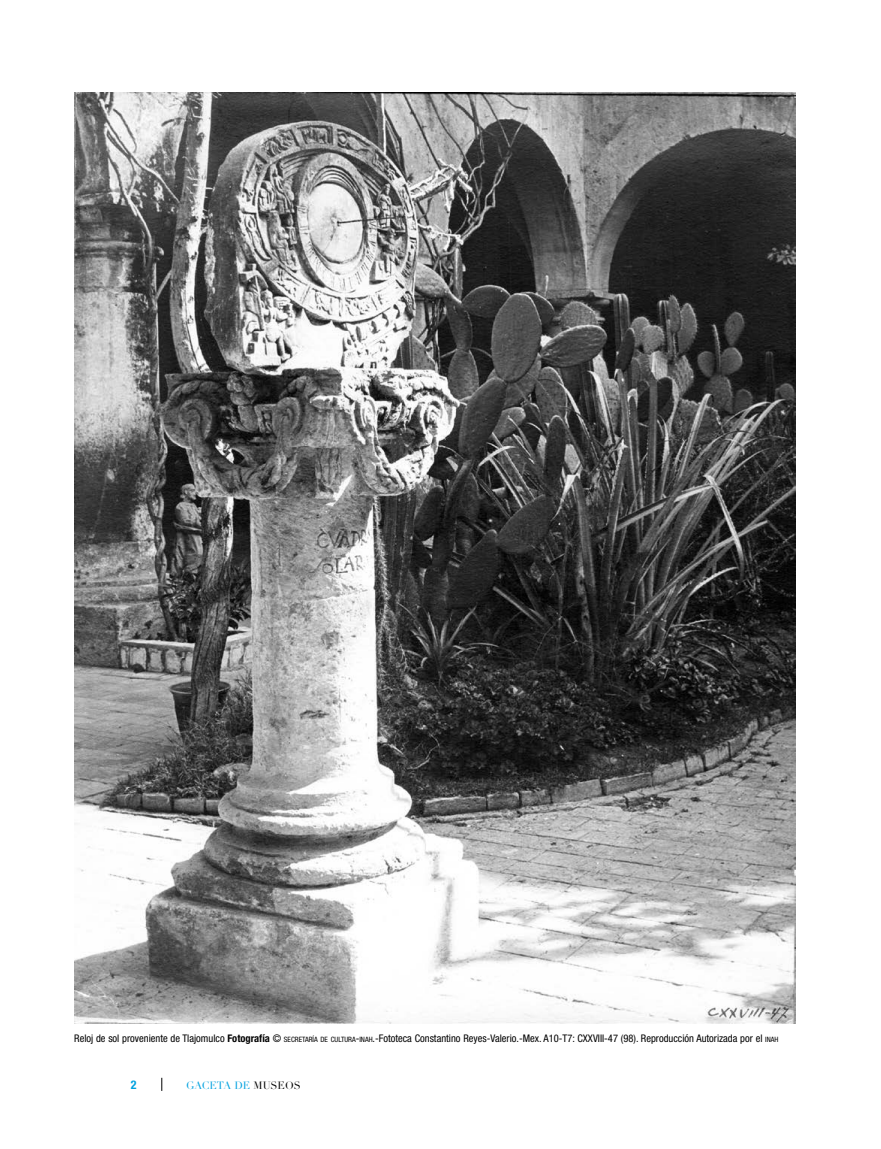
<style>
.page{position:relative;width:881px;height:1149px;background:#fff}
.page>*{position:absolute;margin:0;border:0;box-sizing:border-box;transform-origin:0 0}
.t1{font:700 condensed 12px "Helvetica Neue";color:#00a1df}
.t2{font:condensed 10.5px "Helvetica Neue";color:#000}
.t3{font:10.5px "Didot LH";color:#00a1df}
.s1{font-weight:700}
.s2{font-size:7.35px}
.s3{font-style:inherit}
.s4{color:#000}
</style>
<div class="page">
<svg style="left:161px;top:1077px;width:1px;height:13px"></svg>
<img style="left:74px;top:93px;width:721px;height:929px">
<p class="t2" style="left:74px;top:1031px;width:705px">Reloj de sol proveniente de Tlajomulco <span class="s1">Fotografía</span> © <span class="s2">SECRETARÍA DE CULTURA</span><span class="s3">-</span><span class="s2">INAH</span>.-Fototeca Constantino Reyes-Valerio.-Mex. A10-T7: CXXVIII-47 (98). Reproducción Autorizada por el <span class="s2">INAH</span></p>
<p class="t1" style="left:131px;top:1077px;width:7px">2</p>
<p class="t3" style="left:186px;top:1078px;width:116px">GACETA DE <span class="s4">MUSEOS</span></p>
</div>
